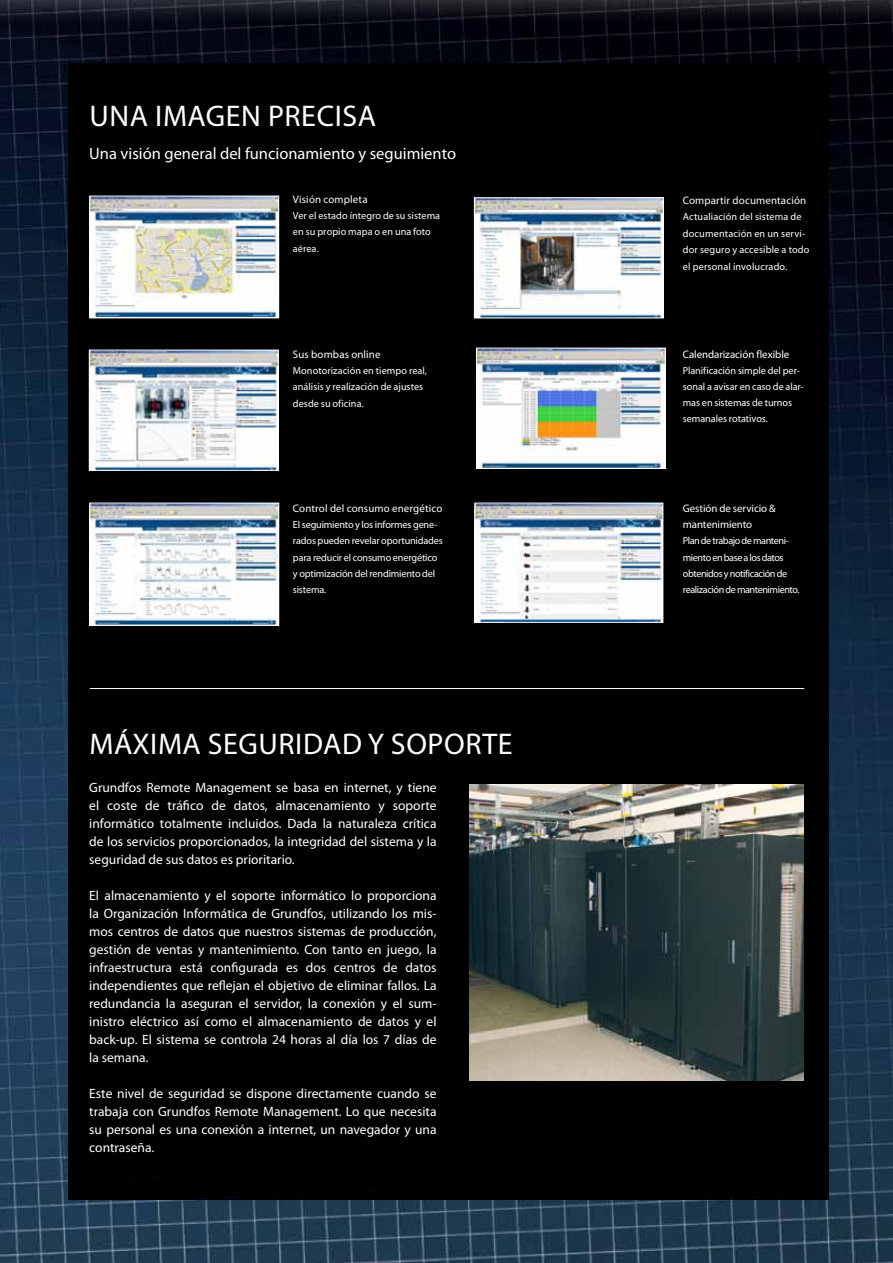
<style>
.page{position:relative;width:893px;height:1263px;background:#fff}
.page>*{position:absolute;margin:0;border:0;box-sizing:border-box;transform-origin:0 0}
.t1{font:30px "Myriad Pro";letter-spacing:.02em;color:#fff}
.t2{font:16.5px "Myriad Pro";color:#fff}
.t3{font:13.5px/18px "Myriad Pro";color:#fff;text-align:justify}
.t4{font:10.95px/16.4px "Myriad Pro";letter-spacing:.005em;color:#fff}
.t5{font:10.2px/16.4px "Myriad Pro";letter-spacing:-.005em;color:#fff}
.t6{font:10.2px/16.4px "Myriad Pro";letter-spacing:-.04em;color:#fff}
.t7{font:10.2px/16.4px "Myriad Pro";letter-spacing:.015em;color:#fff}
</style>
<div class="page">
<img style="left:0;top:0;width:893px;height:1263px">
<div style="left:68px;top:63px;width:761px;height:1137px;background:#000"></div>
<hr style="left:90px;top:688px;width:714px;height:1px;background:#fff">
<img style="left:469px;top:785px;width:335px;height:295px">
<img style="left:91px;top:505px;width:186px;height:119px">
<div style="left:89px;top:503px;width:190px;height:123px;border:1px solid #fff"></div>
<img style="left:91px;top:352px;width:186px;height:117px">
<div style="left:89px;top:350px;width:190px;height:121px;border:1px solid #fff"></div>
<img style="left:478px;top:350px;width:186px;height:117px">
<div style="left:476px;top:348px;width:190px;height:121px;border:1px solid #fff"></div>
<img style="left:476px;top:199px;width:186px;height:117px">
<div style="left:474px;top:197px;width:190px;height:121px;border:1px solid #fff"></div>
<img style="left:91px;top:198px;width:186px;height:118px">
<div style="left:89px;top:196px;width:190px;height:122px;border:1px solid #fff"></div>
<img style="left:476px;top:505px;width:185px;height:116px">
<div style="left:474px;top:503px;width:189px;height:120px;border:1px solid #fff"></div>
<h1 class="t1" style="left:90px;top:97px;width:259px">una imagen precisa</h1>
<p class="t2" style="left:89px;top:143px;width:368px">Una visión general del funcionamiento y seguimiento</p>
<p class="t4" style="left:293px;top:190px;width:76px">Visión completa</p>
<p class="t5" style="left:293px;top:207px;width:149px">Ver el estado íntegro de su sistema en su propio mapa o en una foto aérea.</p>
<p class="t4" style="left:293px;top:346px;width:89px">Sus bombas online</p>
<p class="t5" style="left:293px;top:362px;width:136px">Monotorización en tiempo real, análisis y realización de ajustes desde su oficina.</p>
<p class="t4" style="left:293px;top:499px;width:151px">Control del consumo energético</p>
<p class="t5" style="left:293px;top:516px;width:151px">El seguimiento y los informes gene&shy;rados pueden revelar oportunidades para reducir el consumo energético y optimización del rendimiento del sistema.</p>
<h1 class="t1" style="left:90px;top:725px;width:166px">Máxi ma seguri</h1>
<h1 class="t1" style="left:303px;top:725px;width:211px">dad y soporte</h1>
<p class="t3" style="left:89px;top:779px;width:349px">Grundfos Remote Management se basa en internet, y tiene el coste de tráfico de datos, almacenamiento y soporte informático totalmente incluidos. Dada la naturaleza crítica de los servicios proporcionados, la integridad del sistema y la seguridad de sus datos es prioritario.</p>
<p class="t3" style="left:89px;top:887px;width:349px">El almacenamiento y el soporte informático lo proporciona la Organización Informática de Grundfos, utilizando los mis&shy;mos centros de datos que nuestros sistemas de producción, gestión de ventas y mantenimiento. Con tanto en juego, la infraestructura está configurada es dos centros de datos independientes que reflejan el objetivo de eliminar fallos. La redundancia la aseguran el servidor, la conexión y el sum&shy;inistro eléctrico así como el almacenamiento de datos y el back-up. El sistema se controla 24 horas al día los 7 días de la semana.</p>
<p class="t3" style="left:89px;top:1085px;width:349px">Este nivel de seguridad se dispone directamente cuando se trabaja con Grundfos Remote Management. Lo que necesita su personal es una conexión a internet, un navegador y una contraseña.</p>
<p class="t4" style="left:683px;top:192px;width:125px">Compartir documentación</p>
<p class="t7" style="left:683px;top:209px;width:128px">Actualiación del sistema de documentación en un servi&shy;dor seguro y accesible a todo el personal involucrado.</p>
<p class="t4" style="left:683px;top:346px;width:108px">Calendarización flexible</p>
<p class="t5" style="left:683px;top:362px;width:122px">Planificación simple del per&shy;sonal a avisar en caso de alar&shy;mas en sistemas de turnos semanales rotativos.</p>
<p class="t4" style="left:683px;top:500px;width:94px">Gestión de servicio &amp; mantenimiento</p>
<p class="t6" style="left:683px;top:533px;width:118px">Plan de trabajo de manteni&shy;miento en base a los datos obtenidos y notificación de realización de mantenimiento.</p>
</div>
